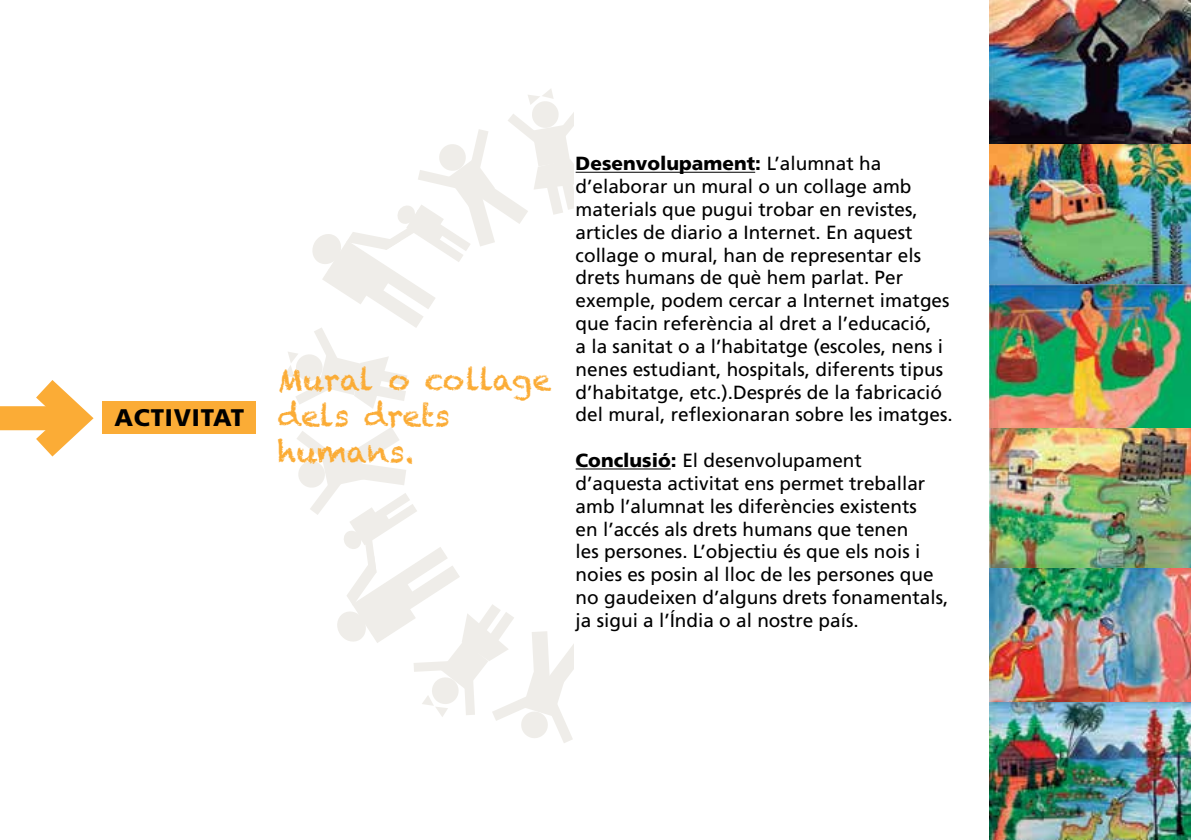
<style>
.page{position:relative;width:1191px;height:840px;background:#fff}
.page>*{position:absolute;margin:0;border:0;box-sizing:border-box;transform-origin:0 0}
.t1{font:30px/36px "Chalkduster";color:#fbac36}
.t2{font:900 24px "Frutiger LT Std";letter-spacing:.035em;color:#000}
.t3{font:19px/22.8px "Frutiger LT Std";color:#000}
.s1{font-weight:900}
</style>
<div class="page">
<svg style="left:284px;top:89px;width:290px;height:319px"></svg>
<svg style="left:297px;top:427px;width:277px;height:316px"></svg>
<img style="left:989px;top:0;width:202px;height:428px">
<img style="left:989px;top:428px;width:202px;height:411px">
<div style="left:102px;top:401px;width:153px;height:32px;background:#fbac36"></div>
<div style="left:0;top:406px;width:76px;height:24px;background:#fbac36"></div>
<svg style="left:10px;top:380px;width:101px;height:77px"></svg>
<hr style="left:575px;top:172px;width:180px;height:1px;background:#000">
<hr style="left:575px;top:468px;width:96px;height:1px;background:#000">
<p class="t2" style="left:114px;top:402px;width:131px">ACTIVITAT</p>
<h1 class="t1" style="left:278px;top:361px;width:275px">Mural o collage dels drets humans.</h1>
<p class="t3" style="left:575px;top:152px;width:378px"><span class="s1">Desenvolupament:</span> L’alumnat ha d’elaborar un mural o un collage amb materials que pugui trobar en revistes, articles de diario a Internet. En aquest collage o mural, han de representar els drets humans de què hem parlat. Per exemple, podem cercar a Internet imatges que facin referència al dret a l’educació,<br>a la sanitat o a l’habitatge (escoles, nens i nenes estudiant, hospitals, diferents tipus d’habitatge, etc.).Després de la fabricació del mural, reflexionaran sobre les imatges.</p>
<p class="t3" style="left:575px;top:449px;width:374px"><span class="s1">Conclusió:</span> El desenvolupament d’aquesta activitat ens permet treballar amb l’alumnat les diferències existents<br>en l’accés als drets humans que tenen<br>les persones. L’objectiu és que els nois i noies es posin al lloc de les persones que no gaudeixen d’alguns drets fonamentals, ja sigui a l’Índia o al nostre país.</p>
</div>
